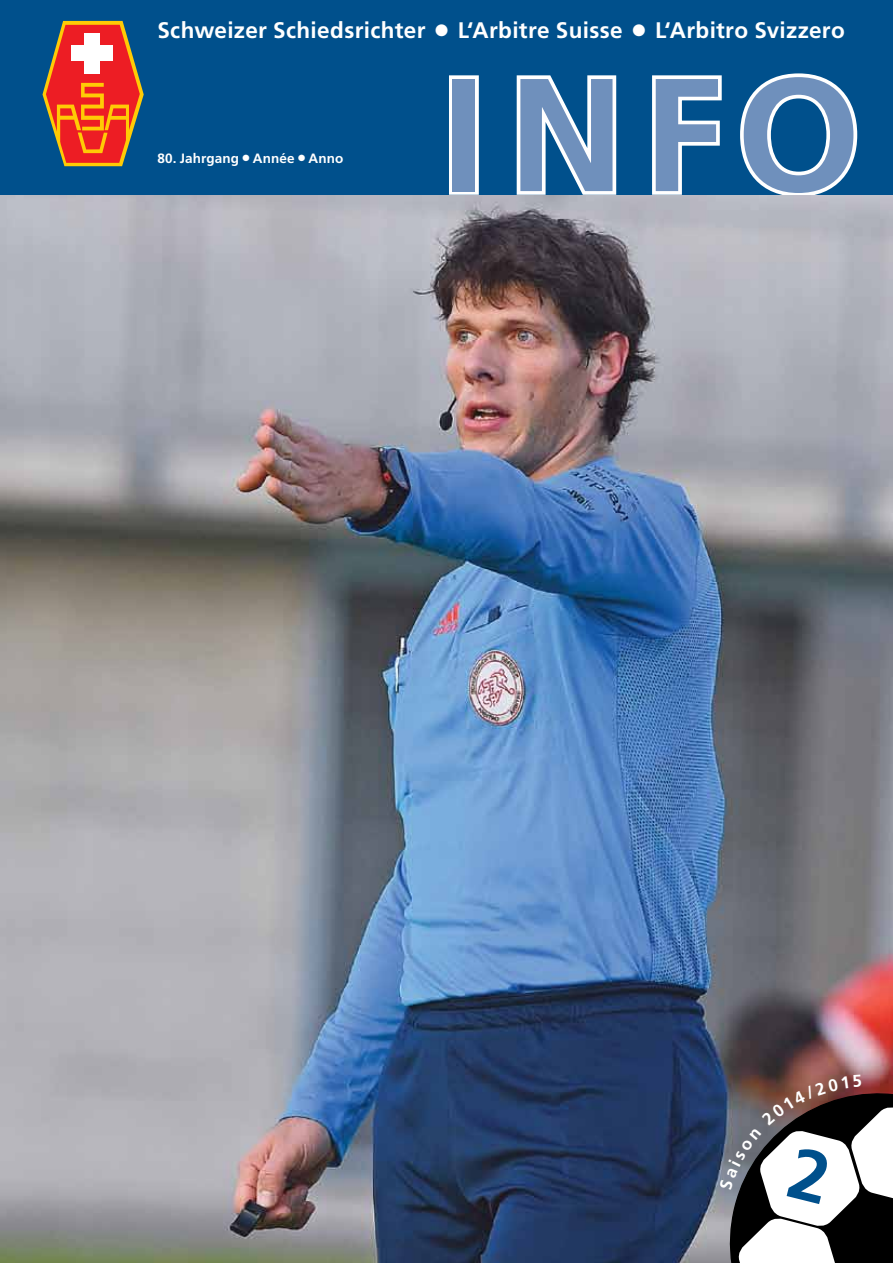
<style>
.page{position:relative;width:893px;height:1263px;background:#00508c}
.page>*{position:absolute;margin:0;border:0;box-sizing:border-box;transform-origin:0 0}
.t1{font:700 160.5px "Frutiger LT Std";color:#6f90bc}
.t2{font:700 22.5px "Frutiger LT Std";letter-spacing:.015em;color:#fff}
.t3{font:700 13.5px "Frutiger LT Std";letter-spacing:.01em;color:#fff}
</style>
<div class="page">
<div style="left:449px;top:75px;width:30px;height:120px;border:7px solid #fff"></div>
<svg style="left:516px;top:75px;width:101px;height:120px"></svg>
<svg style="left:652px;top:75px;width:70px;height:120px"></svg>
<svg style="left:740px;top:73px;width:118px;height:122px"></svg>
<img style="left:0;top:195px;width:893px;height:1068px">
<svg style="left:43px;top:21px;width:101px;height:145px"></svg>
<svg style="left:714px;top:1075px;width:179px;height:188px;background:#868082"></svg>
<p class="t2" style="left:157px;top:17px;width:689px">Schweizer Schiedsrichter ● L‘Arbitre Suisse ● L‘Arbitro Svizzero</p>
<p class="t3" style="left:157px;top:150px;width:188px">80. Jahrgang ● Année ● Anno</p>
<h1 class="t1" style="left:442px;top:41px;width:421px">INFO</h1>
</div>
